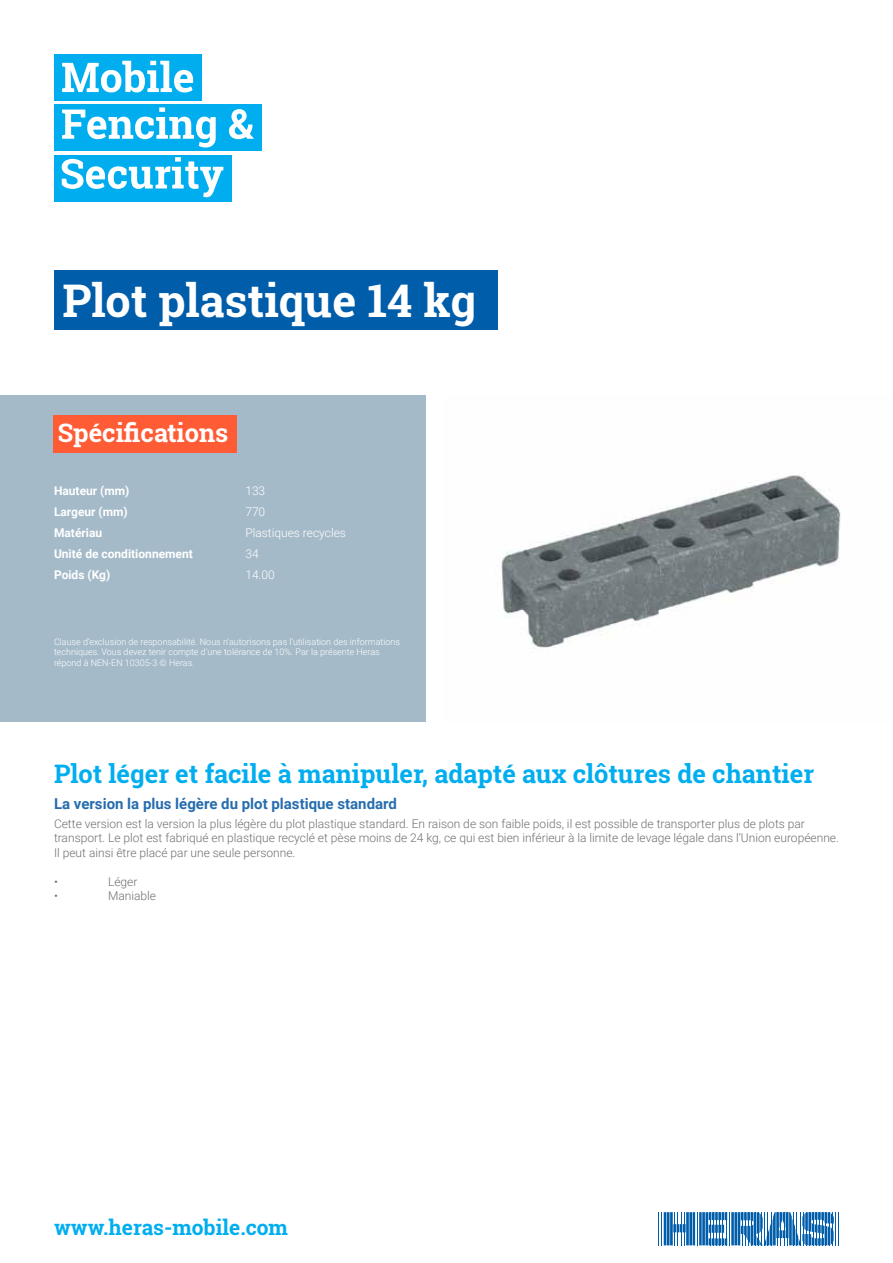
<style>
.page{position:relative;width:893px;height:1263px;background:#fff}
.page>*{position:absolute;margin:0;border:0;box-sizing:border-box;transform-origin:0 0}
.t1{font:700 45px "Roboto Slab";color:#fff}
.t2{font:700 25.5px "Roboto Slab";color:#00aeef}
.t3{font:700 25.5px "Roboto Slab";color:#fff}
.t4{font:700 21px "Roboto Slab";color:#00aeef}
.t5{font:700 15px "Roboto";color:#266dae}
.t6{font:300 12px/14.4px "Roboto";color:#6d6f73}
.t7{font:700 12px "Roboto";color:#fff}
.t8{font:300 12px "Roboto";color:#fff}
.t9{font:300 9px/10.8px "Roboto";color:#fff}
</style>
<div class="page">
<hr style="left:658px;top:1212px;width:1px;height:33px;background:#005daa">
<hr style="left:661px;top:1212px;width:1px;height:33px;background:#005daa">
<hr style="left:697px;top:1212px;width:1px;height:33px;background:#005daa">
<hr style="left:835px;top:1212px;width:1px;height:33px;background:#005daa">
<hr style="left:838px;top:1212px;width:1px;height:33px;background:#005daa">
<svg style="left:664px;top:1212px;width:31px;height:33px"></svg>
<hr style="left:705px;top:1212px;width:3px;height:33px;background:#005daa">
<hr style="left:702px;top:1212px;width:3px;height:33px;background:#005daa">
<hr style="left:699px;top:1212px;width:3px;height:33px;background:#005daa">
<svg style="left:709px;top:1212px;width:125px;height:33px"></svg>
<div style="left:54px;top:54px;width:147px;height:47px;background:#00aeef"></div>
<div style="left:54px;top:104px;width:207px;height:47px;background:#00aeef"></div>
<div style="left:54px;top:155px;width:177px;height:46px;background:#00aeef"></div>
<svg style="left:62px;top:61px;width:131px;height:31px"></svg>
<svg style="left:62px;top:107px;width:154px;height:40px"></svg>
<svg style="left:229px;top:109px;width:25px;height:30px"></svg>
<svg style="left:62px;top:157px;width:161px;height:40px"></svg>
<img style="left:501px;top:472px;width:340px;height:177px">
<div style="left:54px;top:270px;width:444px;height:59px;background:#005daa"></div>
<div style="left:0;top:396px;width:426px;height:326px;background:#a5bac9"></div>
<div style="left:54px;top:415px;width:183px;height:38px;background:#ff5c35"></div>
<h1 class="t1" style="left:63px;top:270px;width:415px">Plot plastique 14 kg</h1>
<h2 class="t3" style="left:58px;top:415px;width:172px">Spécifications</h2>
<p class="t7" style="left:54px;top:482px;width:77px">Hauteur (mm)</p>
<p class="t8" style="left:245px;top:482px;width:21px">133</p>
<p class="t7" style="left:54px;top:503px;width:75px">Largeur (mm)</p>
<p class="t8" style="left:245px;top:503px;width:21px">770</p>
<p class="t7" style="left:54px;top:524px;width:50px">Matériau</p>
<p class="t8" style="left:245px;top:524px;width:102px">Plastiques recycles</p>
<p class="t7" style="left:54px;top:545px;width:140px">Unité de conditionnement</p>
<p class="t8" style="left:245px;top:545px;width:15px">34</p>
<p class="t7" style="left:54px;top:566px;width:58px">Poids (Kg)</p>
<p class="t8" style="left:245px;top:566px;width:31px">14.00</p>
<p class="t9" style="left:54px;top:636px;width:348px">Clause d’exclusion de responsabilité. Nous n’autorisons pas l’utilisation des informations techniques. Vous devez tenir compte d’une tolérance de 10%. Par la présente Heras répond à NEN-EN 10305-3 © Heras.</p>
<h2 class="t2" style="left:54px;top:756px;width:762px">Plot léger et facile à manipuler, adapté aux clôtures de chantier</h2>
<p class="t5" style="left:54px;top:793px;width:344px">La version la plus légère du plot plastique standard</p>
<p class="t6" style="left:54px;top:816px;width:786px">Cette version est la version la plus légère du plot plastique standard. En raison de son faible poids, il est possible de transporter plus de plots par transport. Le plot est fabriqué en plastique recyclé et pèse moins de 24 kg, ce qui est bien inférieur à la limite de levage légale dans l’Union européenne.<br>Il peut ainsi être placé par une seule personne.</p>
<p class="t6" style="left:54px;top:874px;width:5px">•</p>
<p class="t6" style="left:108px;top:874px;width:31px">Léger</p>
<p class="t6" style="left:54px;top:888px;width:5px">•</p>
<p class="t6" style="left:108px;top:888px;width:50px">Maniable</p>
<h3 class="t4" style="left:54px;top:1213px;width:236px">www.heras-mobile.com</h3>
</div>
